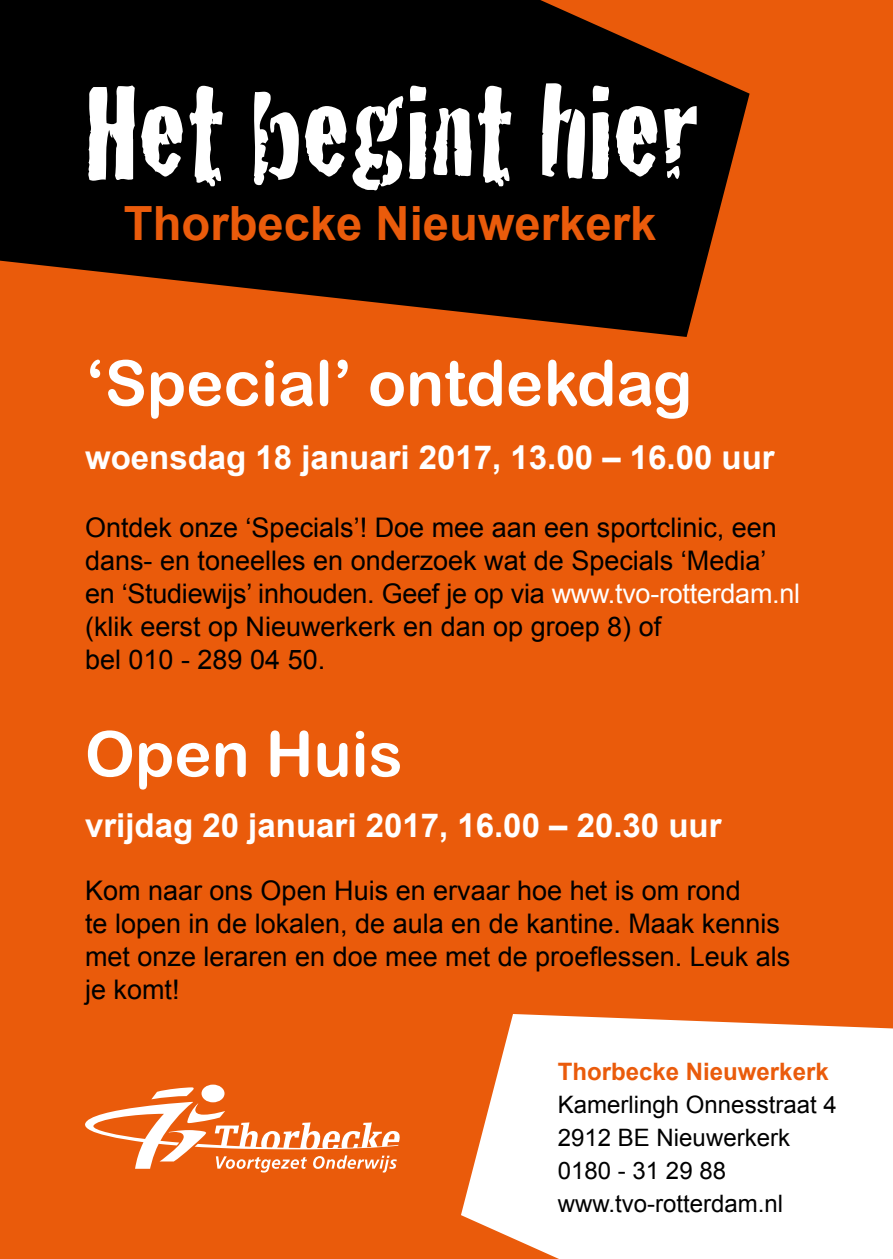
<style>
.page{position:relative;width:893px;height:1259px;background:#ea5b0b}
.page>*{position:absolute;margin:0;border:0;box-sizing:border-box;transform-origin:0 0}
.t1{font:138px "Cracked";color:#fff}
.t2{font:63px "Arial Rounded MT Bold";color:#fff}
.t3{font:700 47.1px "Arial";color:#ea5b0b}
.t4{font:700 33px "Arial";color:#fff}
.t5{font:27px/33px "Arial";color:#000}
.t6{font:24px/33px "Arial";color:#000}
.t7{font:700 24px "Arial";color:#ea5b0b}
.s1{color:#fff}
</style>
<div class="page">
<svg style="left:461px;top:1014px;width:432px;height:245px"></svg>
<svg style="left:0;top:0;width:750px;height:337px;background:#280f01"></svg>
<svg style="left:202px;top:1084px;width:23px;height:18px"></svg>
<svg style="left:84px;top:1087px;width:316px;height:85px"></svg>
<h1 class="t1" style="left:85px;top:23px;width:616px">Het begint hier</h1>
<h3 class="t3" style="left:124px;top:192px;width:534px">Thorbecke Nieuwerkerk</h3>
<h2 class="t2" style="left:85px;top:346px;width:609px">‘Special’ ontdekdag</h2>
<p class="t4" style="left:85px;top:435px;width:691px">woensdag 18 januari 2017, 13.00 – 16.00 uur</p>
<p class="t5" style="left:85px;top:511px;width:717px">Ontdek onze ‘Specials’! Doe mee aan een sportclinic, een dans- en toneelles en onderzoek wat de Specials ‘Media’ en ‘Studiewijs’ inhouden. Geef je op via <span class="s1">www.tvo-rotterdam.nl </span>(klik eerst op Nieuwerkerk en dan op groep 8) of<br>bel 010 - 289 04 50.</p>
<h2 class="t2" style="left:85px;top:716px;width:319px">Open Huis</h2>
<p class="t4" style="left:85px;top:804px;width:638px">vrijdag 20 januari 2017, 16.00 – 20.30 uur</p>
<p class="t5" style="left:85px;top:874px;width:707px">Kom naar ons Open Huis en ervaar hoe het is om rond<br>te lopen in de lokalen, de aula en de kantine. Maak kennis met onze leraren en doe mee met de proeflessen. Leuk als je komt!</p>
<p class="t7" style="left:558px;top:1056px;width:272px">Thorbecke Nieuwerkerk</p>
<p class="t6" style="left:558px;top:1088px;width:280px">Kamerlingh Onnesstraat 4<br>2912 BE Nieuwerkerk<br>0180 - 31 29 88 www.tvo-rotterdam.nl</p>
</div>
